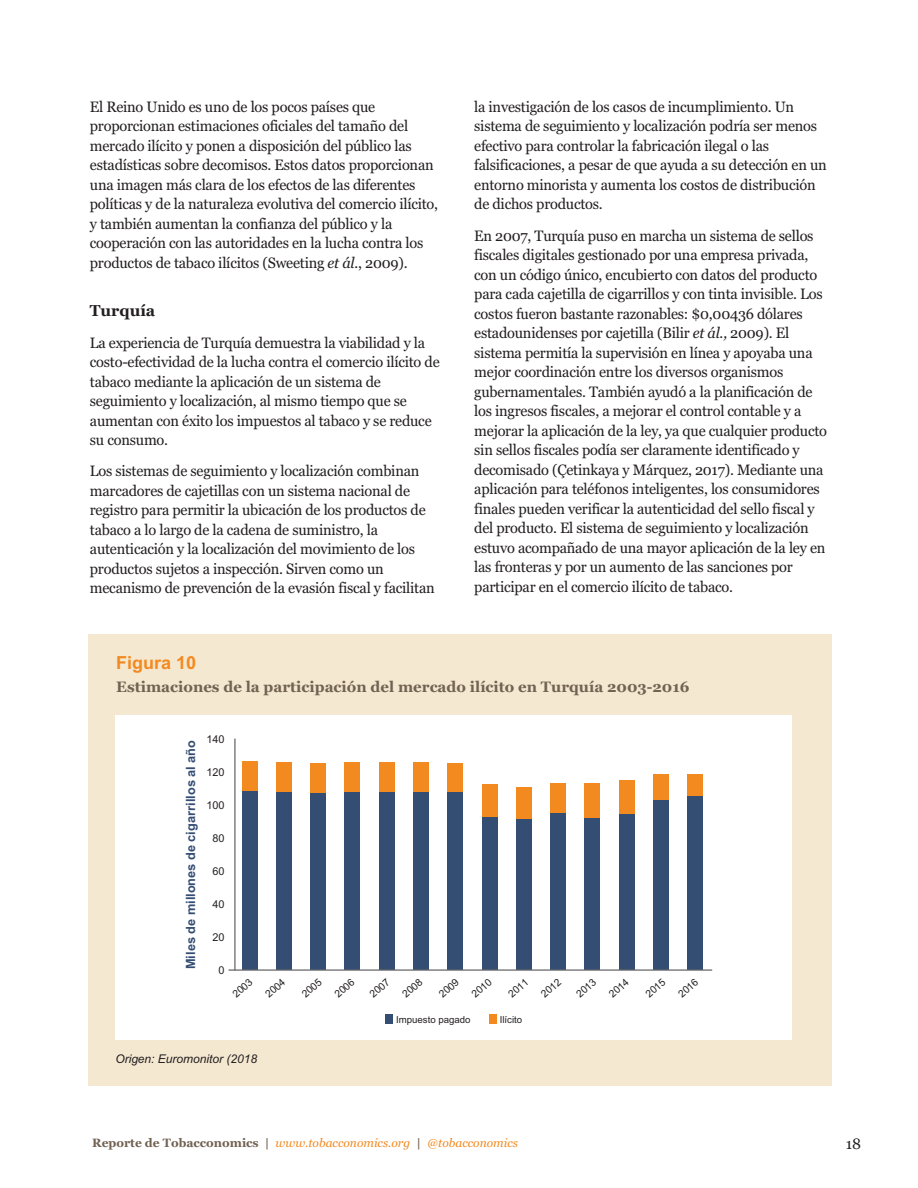
<style>
.page{position:relative;width:918px;height:1188px;background:#fff}
.page>*{position:absolute;margin:0;border:0;box-sizing:border-box;transform-origin:0 0}
.t1{font:700 18px "Arial";color:#f28a20}
.t2{font:700 15.75px "Georgia";color:#231f20}
.t3{font:15px/19.5px "Georgia";letter-spacing:-.015em;color:#231f20}
.t4{font:700 15px "Georgia";color:#716252}
.t5{font:700 12.75px "Arial";color:#334d73}
.t6{font:italic 12px "Georgia";color:#f28a20}
.t7{font:italic 12px "Arial";color:#231f20}
.t8{font:10.8px "Arial";color:#231f20}
.t9{font:10.2px "Arial";color:#231f20}
.t10{font:9.6px "Arial";color:#231f20}
.s1{font-style:italic}
.s2{font-weight:700;font-style:normal;color:#716252}
</style>
<div class="page">
<div style="left:88px;top:634px;width:744px;height:452px;background:#f5e8d1"></div>
<div style="left:115px;top:715px;width:677px;height:325px;background:#fff"></div>
<hr style="left:234px;top:739px;width:2px;height:232px;background:#69696c">
<div style="left:242px;top:790px;width:16px;height:180px;background:#334d73"></div>
<div style="left:489px;top:1014px;width:7px;height:10px;background:#f28a20"></div>
<div style="left:385px;top:1014px;width:8px;height:10px;background:#334d73"></div>
<div style="left:447px;top:792px;width:16px;height:178px;background:#334d73"></div>
<div style="left:516px;top:819px;width:16px;height:151px;background:#334d73"></div>
<div style="left:379px;top:792px;width:16px;height:178px;background:#334d73"></div>
<div style="left:310px;top:793px;width:16px;height:177px;background:#334d73"></div>
<div style="left:276px;top:792px;width:16px;height:178px;background:#334d73"></div>
<div style="left:482px;top:816px;width:15px;height:154px;background:#334d73"></div>
<div style="left:550px;top:813px;width:16px;height:157px;background:#334d73"></div>
<div style="left:585px;top:818px;width:15px;height:152px;background:#334d73"></div>
<div style="left:653px;top:800px;width:16px;height:170px;background:#334d73"></div>
<div style="left:619px;top:814px;width:16px;height:156px;background:#334d73"></div>
<div style="left:687px;top:796px;width:16px;height:174px;background:#334d73"></div>
<div style="left:413px;top:792px;width:16px;height:178px;background:#334d73"></div>
<div style="left:345px;top:792px;width:15px;height:178px;background:#334d73"></div>
<hr style="left:229px;top:969px;width:483px;height:2px;background:#69696c">
<div style="left:242px;top:761px;width:16px;height:29px;background:#f28a20"></div>
<div style="left:276px;top:762px;width:16px;height:30px;background:#f28a20"></div>
<div style="left:310px;top:763px;width:16px;height:30px;background:#f28a20"></div>
<div style="left:345px;top:762px;width:15px;height:30px;background:#f28a20"></div>
<div style="left:379px;top:762px;width:16px;height:30px;background:#f28a20"></div>
<div style="left:413px;top:762px;width:16px;height:30px;background:#f28a20"></div>
<div style="left:447px;top:763px;width:16px;height:29px;background:#f28a20"></div>
<div style="left:482px;top:784px;width:15px;height:32px;background:#f28a20"></div>
<div style="left:516px;top:787px;width:16px;height:32px;background:#f28a20"></div>
<div style="left:550px;top:783px;width:16px;height:30px;background:#f28a20"></div>
<div style="left:585px;top:783px;width:15px;height:35px;background:#f28a20"></div>
<div style="left:653px;top:774px;width:16px;height:26px;background:#f28a20"></div>
<div style="left:619px;top:781px;width:16px;height:33px;background:#f28a20"></div>
<div style="left:687px;top:774px;width:16px;height:22px;background:#f28a20"></div>
<p class="t3" style="left:90px;top:97px;width:350px">El Reino Unido es uno de los pocos países que proporcionan estimaciones oficiales del tamaño del mercado ilícito y ponen a disposición del público las estadísticas sobre decomisos. Estos datos proporcionan una imagen más clara de los efectos de las diferentes políticas y de la naturaleza evolutiva del comercio ilícito, y también aumentan la confianza del público y la cooperación con las autoridades en la lucha contra los productos de tabaco ilícitos (Sweeting <span class="s1">et ál.</span>, 2009).</p>
<p class="t2" style="left:90px;top:302px;width:67px">Turquía</p>
<p class="t3" style="left:90px;top:333px;width:351px">La experiencia de Turquía demuestra la viabilidad y la costo-efectividad de la lucha contra el comercio ilícito de tabaco mediante la aplicación de un sistema de seguimiento y localización, al mismo tiempo que se aumentan con éxito los impuestos al tabaco y se reduce su consumo.</p>
<p class="t3" style="left:90px;top:462px;width:346px">Los sistemas de seguimiento y localización combinan marcadores de cajetillas con un sistema nacional de registro para permitir la ubicación de los productos de tabaco a lo largo de la cadena de suministro, la autenticación y la localización del movimiento de los productos sujetos a inspección. Sirven como un mecanismo de prevención de la evasión fiscal y facilitan</p>
<p class="t3" style="left:474px;top:97px;width:354px">la investigación de los casos de incumplimiento. Un sistema de seguimiento y localización podría ser menos efectivo para controlar la fabricación ilegal o las falsificaciones, a pesar de que ayuda a su detección en un entorno minorista y aumenta los costos de distribución de dichos productos.</p>
<p class="t3" style="left:474px;top:226px;width:354px">En 2007, Turquía puso en marcha un sistema de sellos fiscales digitales gestionado por una empresa privada, con un código único, encubierto con datos del producto para cada cajetilla de cigarrillos y con tinta invisible. Los costos fueron bastante razonables: $0,00436 dólares estadounidenses por cajetilla (Bilir <span class="s1">et ál.,</span> 2009). El sistema permitía la supervisión en línea y apoyaba una mejor coordinación entre los diversos organismos gubernamentales. También ayudó a la planificación de los ingresos fiscales, a mejorar el control contable y a mejorar la aplicación de la ley, ya que cualquier producto sin sellos fiscales podía ser claramente identificado y decomisado (Çetinkaya y Márquez, 2017). Mediante una aplicación para teléfonos inteligentes, los consumidores finales pueden verificar la autenticidad del sello fiscal y del producto. El sistema de seguimiento y localización estuvo acompañado de una mayor aplicación de la ley en las fronteras y por un aumento de las sanciones por participar en el comercio ilícito de tabaco.</p>
<p class="t1" style="left:116px;top:656px;width:81px">Figura 10</p>
<p class="t4" style="left:116px;top:678px;width:575px">Estimaciones de la participación del mercado ilícito en Turquía 2003-2016</p>
<p class="t5" style="left:186px;top:969px;width:231px;rotate:-90deg">Miles de millones de cigarrillos al año</p>
<p class="t8" style="left:206px;top:735px;width:20px">140</p>
<p class="t8" style="left:206px;top:768px;width:20px">120</p>
<p class="t8" style="left:206px;top:801px;width:20px">100</p>
<p class="t8" style="left:212px;top:834px;width:14px">80</p>
<p class="t8" style="left:212px;top:867px;width:14px">60</p>
<p class="t8" style="left:212px;top:900px;width:14px">40</p>
<p class="t8" style="left:212px;top:933px;width:14px">20</p>
<p class="t8" style="left:218px;top:966px;width:8px">0</p>
<p class="t9" style="left:232px;top:993px;width:24px;rotate:-41deg">2003</p>
<p class="t9" style="left:264px;top:993px;width:24px;rotate:-41deg">2004</p>
<p class="t9" style="left:301px;top:993px;width:24px;rotate:-41deg">2005</p>
<p class="t9" style="left:334px;top:993px;width:24px;rotate:-41deg">2006</p>
<p class="t9" style="left:369px;top:993px;width:24px;rotate:-41deg">2007</p>
<p class="t9" style="left:401px;top:993px;width:24px;rotate:-41deg">2008</p>
<p class="t9" style="left:438px;top:993px;width:24px;rotate:-41deg">2009</p>
<p class="t9" style="left:471px;top:993px;width:24px;rotate:-41deg">2010</p>
<p class="t9" style="left:507px;top:993px;width:24px;rotate:-41deg">2011</p>
<p class="t9" style="left:540px;top:993px;width:24px;rotate:-41deg">2012</p>
<p class="t9" style="left:575px;top:993px;width:24px;rotate:-41deg">2013</p>
<p class="t9" style="left:608px;top:993px;width:24px;rotate:-41deg">2014</p>
<p class="t9" style="left:645px;top:993px;width:24px;rotate:-41deg">2015</p>
<p class="t9" style="left:677px;top:993px;width:24px;rotate:-41deg">2016</p>
<p class="t10" style="left:396px;top:1016px;width:76px">Impuesto pagado</p>
<p class="t10" style="left:500px;top:1016px;width:24px">Ilícito</p>
<p class="t7" style="left:115px;top:1054px;width:143px">Origen: Euromonitor (2018</p>
<p class="t6" style="left:92px;top:1135px;width:427px"><span class="s2">Reporte de Tobacconomics |</span> www.tobacconomics.org <span class="s2">|</span> @tobacconomics</p>
<p class="t3" style="left:846px;top:1134px;width:17px">18</p>
</div>
